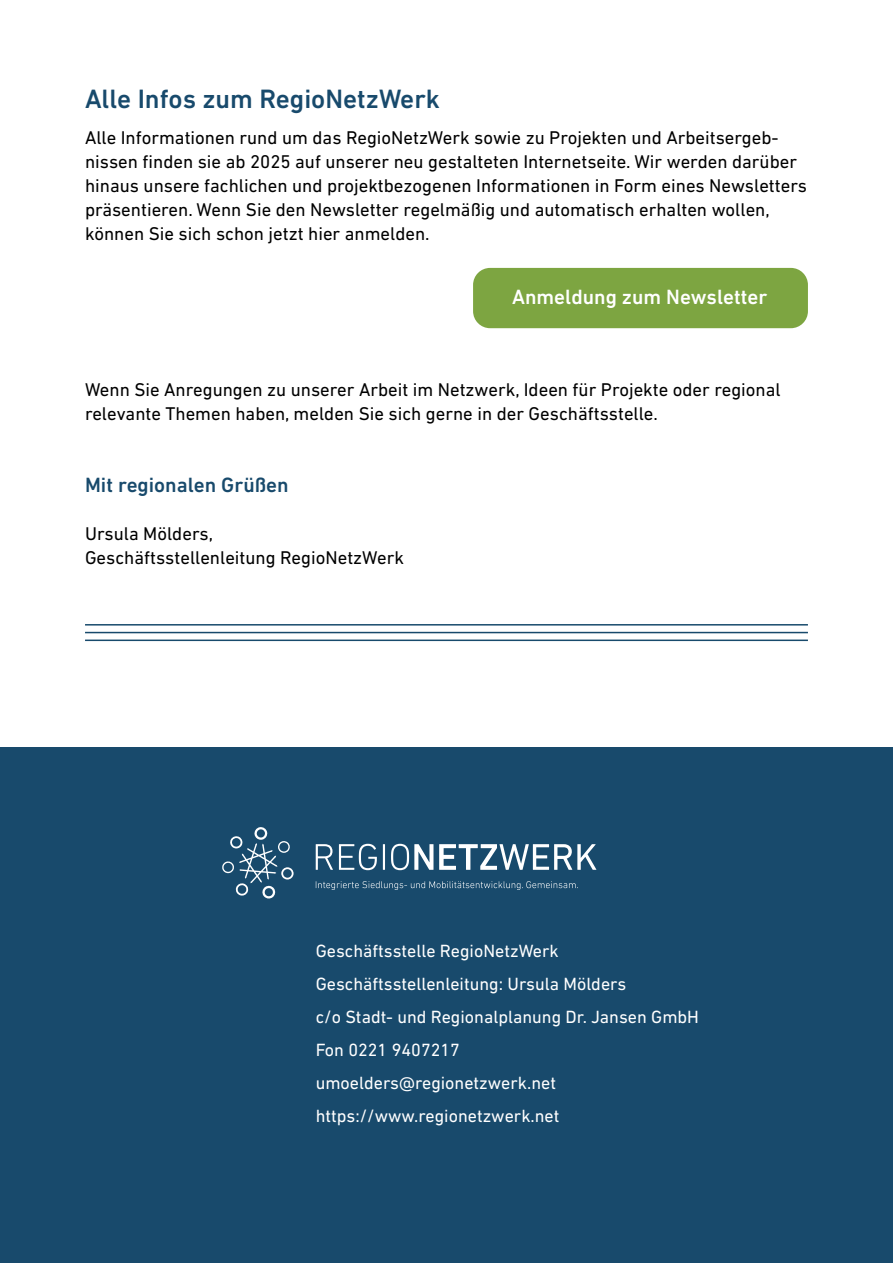
<style>
.page{position:relative;width:893px;height:1263px;background:#fff}
.page>*{position:absolute;margin:0;border:0;box-sizing:border-box;transform-origin:0 0}
.t1{font:500 27px "DIN Next LT Pro";color:#184a6c}
.t2{font:500 21px "DIN Next LT Pro";color:#fff}
.t3{font:500 21px "DIN Next LT Pro";color:#184a6c}
.t4{font:18.75px/24px "DIN Next LT Pro";color:#000}
.t5{font:18px/33px "DIN Next LT Pro";color:#fff}
</style>
<div class="page">
<div style="left:0;top:747px;width:893px;height:516px;background:#184a6c"></div>
<svg style="left:316px;top:844px;width:17px;height:26px"></svg>
<svg style="left:339px;top:844px;width:38px;height:26px"></svg>
<hr style="left:383px;top:844px;width:2px;height:26px;background:#fff">
<svg style="left:391px;top:844px;width:42px;height:26px"></svg>
<svg style="left:439px;top:844px;width:157px;height:26px"></svg>
<svg style="left:316px;top:881px;width:262px;height:9px"></svg>
<svg style="left:222px;top:827px;width:72px;height:71px"></svg>
<div style="left:473px;top:268px;width:335px;height:60px;background:#7da541;border-radius:17px"></div>
<hr style="left:85px;top:624px;width:723px;height:1px;background:#184a6c">
<hr style="left:85px;top:632px;width:723px;height:1px;background:#184a6c">
<hr style="left:85px;top:639px;width:723px;height:2px;background:#184a6c">
<h1 class="t1" style="left:85px;top:83px;width:356px">Alle Infos zum RegioNetzWerk</h1>
<p class="t4" style="left:85px;top:125px;width:724px">Alle Informationen rund um das RegioNetzWerk sowie zu Projekten und Arbeitsergeb&shy;nissen finden sie ab 2025 auf unserer neu gestalteten Internetseite. Wir werden darüber hinaus unsere fachlichen und projektbezogenen Informationen in Form eines Newsletters präsentieren. Wenn Sie den Newsletter regelmäßig und automatisch erhalten wollen, können Sie sich schon jetzt hier anmelden.</p>
<p class="t2" style="left:512px;top:285px;width:257px">Anmeldung zum Newsletter</p>
<p class="t4" style="left:85px;top:377px;width:697px">Wenn Sie Anregungen zu unserer Arbeit im Netzwerk, Ideen für Projekte oder regional relevante Themen haben, melden Sie sich gerne in der Geschäftsstelle.</p>
<p class="t3" style="left:85px;top:473px;width:205px">Mit regionalen Grüßen</p>
<p class="t4" style="left:85px;top:521px;width:320px">Ursula Mölders,<br>Geschäftsstellenleitung RegioNetzWerk</p>
<p class="t5" style="left:316px;top:934px;width:385px">Geschäftsstelle RegioNetzWerk Geschäftsstellenleitung: Ursula Mölders<br>c/o Stadt- und Regionalplanung Dr. Jansen GmbH Fon 0221 9407217 umoelders@regionetzwerk.net https://www.regionetzwerk.net</p>
</div>
